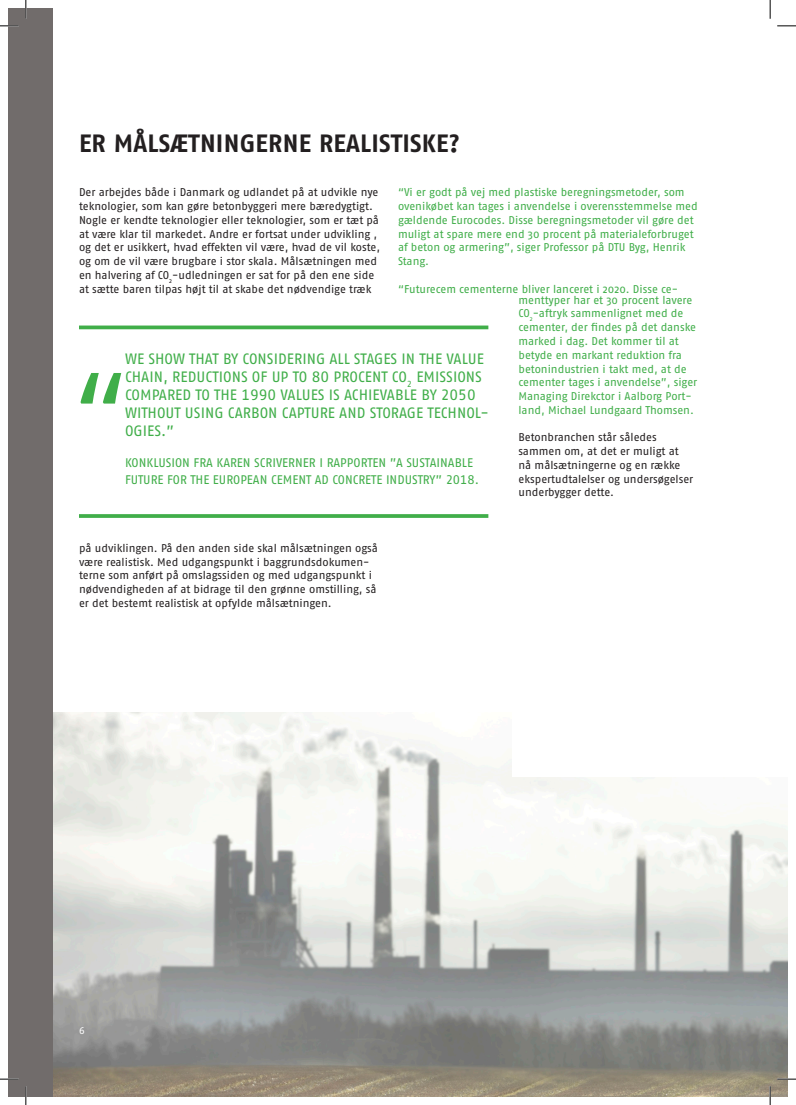
<style>
.page{position:relative;width:796px;height:1105px;background:#fff}
.page>*{position:absolute;margin:0;border:0;box-sizing:border-box;transform-origin:0 0}
.t1{font:125px "Open Sans";color:#40ae49}
.t2{font:700 25px "Fago No";letter-spacing:.01em;color:#231f20}
.t3{font:15px/18px "Fago No Regular Tf";color:#40ae49}
.t4{font:12.5px/16.5px "Fago No Regular Tf";color:#40ae49}
.t5{font:11.25px/13.8px "Fago No";color:#231f20}
.t6{font:11.25px/13.8px "Fago No";letter-spacing:-.005em;color:#40ae49}
.t7{font:10px "Fago No";color:#fff}
</style>
<div class="page">
<img style="left:52px;top:711px;width:736px;height:385px">
<div style="left:512px;top:697px;width:276px;height:78px;background:#fff"></div>
<svg style="left:79px;top:325px;width:409px;height:4px;background:#59b861"></svg>
<hr style="left:79px;top:514px;width:409px;height:3px;background:#40ae49">
<div style="left:8px;top:9px;width:44px;height:1087px;background:#716c6b"></div>
<svg style="left:0;top:25px;width:19px;height:2px"></svg>
<svg style="left:777px;top:25px;width:19px;height:2px"></svg>
<svg style="left:0;top:1078px;width:19px;height:1px"></svg>
<svg style="left:777px;top:1077px;width:19px;height:2px"></svg>
<svg style="left:25px;top:0;width:2px;height:19px"></svg>
<svg style="left:25px;top:1086px;width:2px;height:18px"></svg>
<svg style="left:769px;top:0;width:2px;height:19px"></svg>
<svg style="left:769px;top:1085px;width:2px;height:19px"></svg>
<p class="t2" style="left:79px;top:128px;width:382px">ER MÅLSÆTNINGERNE REALISTISKE?</p>
<p class="t5" style="left:79px;top:185px;width:303px">Der arbejdes både i Danmark og udlandet på at udvikle nye teknologier, som kan gøre betonbyggeri mere bæredygtigt.<br>Nogle er kendte teknologier eller teknologier, som er tæt på at være klar til markedet. Andre er fortsat under udvikling , og det er usikkert, hvad effekten vil være, hvad de vil koste, og om de vil være brugbare i stor skala. Målsætningen med en halvering af CO<sub>2</sub>-udledningen er sat for på den ene side at sætte baren tilpas højt til at skabe det nødvendige træk</p>
<p class="t6" style="left:398px;top:185px;width:301px">“Vi er godt på vej med plastiske beregningsmetoder, som ovenikøbet kan tages i anvendelse i overensstemmelse med gældende Eurocodes. Disse beregningsmetoder vil gøre det muligt at spare mere end 30 procent på materialeforbruget af beton og armering”, siger Professor på DTU Byg, Henrik Stang.</p>
<p class="t6" style="left:398px;top:281px;width:281px">“Futurecem cementerne bliver lanceret i 2020. Disse ce-</p>
<p class="t6" style="left:518px;top:293px;width:180px">menttyper har et 30 procent lavere CO<sub>2</sub>-aftryk sammenlignet med de cementer, der findes på det danske marked i dag. Det kommer til at betyde en markant reduktion fra betonindustrien i takt med, at de cementer tages i anvendelse”, siger Managing Direkctor i Aalborg Port&shy;land, Michael Lundgaard Thomsen.</p>
<p class="t5" style="left:518px;top:430px;width:176px">Betonbranchen står således sammen om, at det er muligt at nå målsætningerne og en række ekspertudtalelser og undersøgelser underbygger dette.</p>
<p class="t3" style="left:125px;top:349px;width:365px">WE SHOW THAT BY CONSIDERING ALL STAGES IN THE VALUE CHAIN, REDUCTIONS OF UP TO 80 PROCENT CO<sub>2</sub> EMISSIONS COMPARED TO THE 1990 VALUES IS ACHIEVABLE BY 2050<br>WITHOUT USING CARBON CAPTURE AND STORAGE TECHNOL-OGIES.”</p>
<p class="t4" style="left:125px;top:454px;width:355px">KONKLUSION FRA KAREN SCRIVERNER I RAPPORTEN ”A SUSTAINABLE<br>FUTURE FOR THE EUROPEAN CEMENT AD CONCRETE INDUSTRY” 2018.</p>
<p class="t1" style="left:79px;top:331px;width:45px">“</p>
<p class="t5" style="left:79px;top:541px;width:300px">på udviklingen. På den anden side skal målsætningen også være realistisk. Med udgangspunkt i baggrundsdokumen&shy;terne som anført på omslagssiden og med udgangspunkt i nødvendigheden af at bidrage til den grønne omstilling, så er det bestemt realistisk at opfylde målsætningen.</p>
<p class="t7" style="left:79px;top:1024px;width:7px">6</p>
</div>
